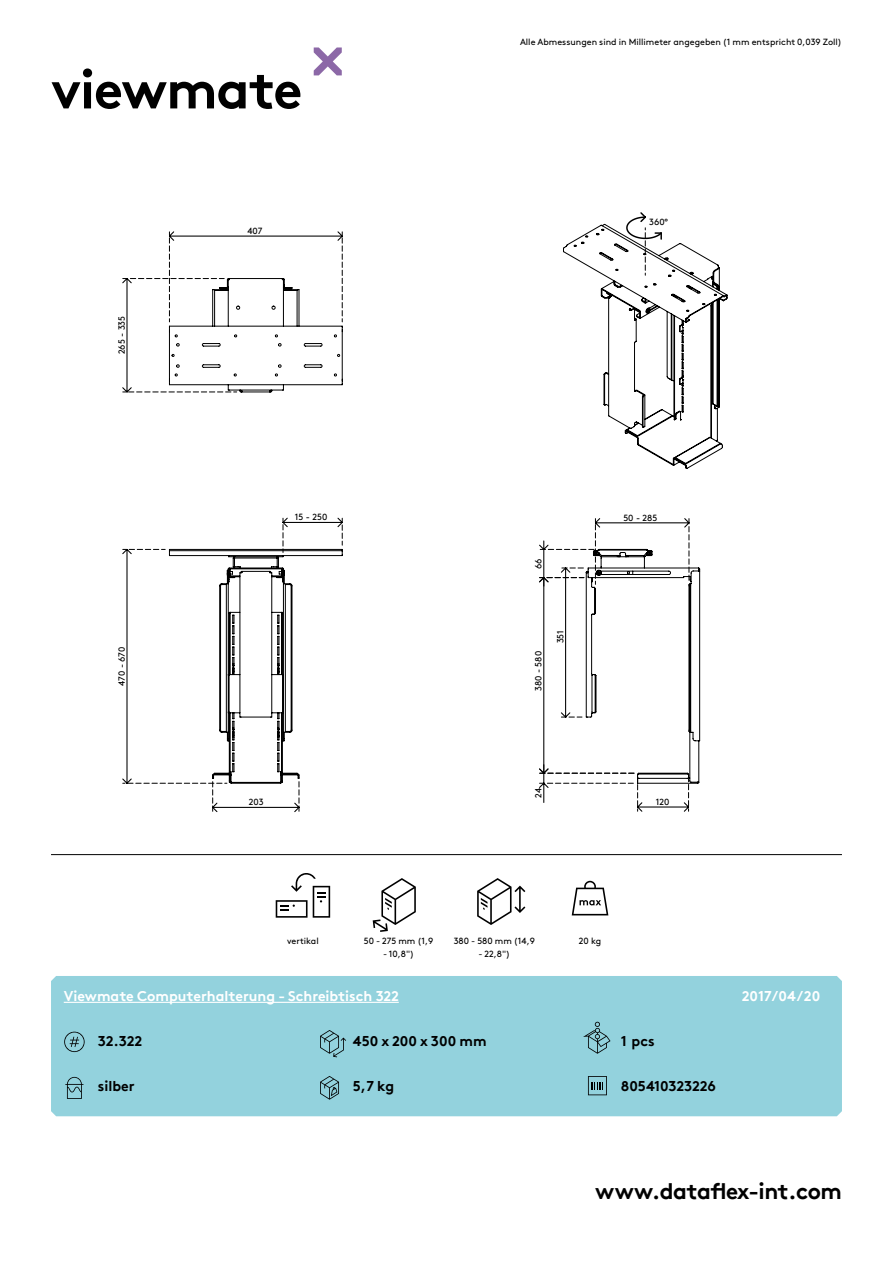
<style>
.page{position:relative;width:893px;height:1263px;background:#fff}
.page>*{position:absolute;margin:0;border:0;box-sizing:border-box;transform-origin:0 0}
.hoofdstuk{font:700 54px "Brown Pro TT";letter-spacing:-.02em;color:#000}
.t1{font:700 22.5px "Brown Pro TT";letter-spacing:-.02em;color:#000}
.t2{font:700 14.25px "Brown Pro TT";color:#fff}
.specificaties{font:700 14.25px "Brown Pro TT";color:#000}
.t3{font:9px "Brown";color:#000}
.t4{font:9px "Brown Pro TT Regular Alt";color:#000}
</style>
<div class="page">
<svg style="left:314px;top:47px;width:28px;height:28px"></svg>
<hr style="left:51px;top:854px;width:791px;height:1px;background:#000">
<svg style="left:276px;top:873px;width:54px;height:45px"></svg>
<svg style="left:373px;top:878px;width:43px;height:54px"></svg>
<svg style="left:477px;top:878px;width:48px;height:47px"></svg>
<svg style="left:572px;top:881px;width:36px;height:34px"></svg>
<div style="left:51px;top:976px;width:791px;height:140px;background:#93d2dd"></div>
<svg style="left:123px;top:231px;width:220px;height:162px"></svg>
<svg style="left:563px;top:212px;width:165px;height:257px"></svg>
<svg style="left:123px;top:517px;width:577px;height:296px"></svg>
<svg style="left:64px;top:1032px;width:21px;height:20px"></svg>
<svg style="left:65px;top:1077px;width:18px;height:22px"></svg>
<svg style="left:320px;top:1030px;width:26px;height:27px"></svg>
<svg style="left:583px;top:1022px;width:27px;height:32px"></svg>
<svg style="left:320px;top:1076px;width:19px;height:24px"></svg>
<svg style="left:588px;top:1076px;width:19px;height:19px"></svg>
<hr style="left:64px;top:1002px;width:335px;height:1px;background:#fff">
<p class="hoofdstuk" style="left:51px;top:46px;width:253px">viewmate</p>
<p class="t4" style="left:115px;top:354px;width:40px;rotate:-90deg">265 - 335</p>
<p class="t4" style="left:247px;top:224px;width:17px">407</p>
<p class="t3" style="left:520px;top:35px;width:323px">Alle Abmessungen sind in Millimeter angegeben (1 mm entspricht 0,039 Zoll)</p>
<p class="t4" style="left:649px;top:215px;width:21px">360°</p>
<p class="t4" style="left:115px;top:686px;width:41px;rotate:-90deg">470 - 670</p>
<p class="t4" style="left:295px;top:510px;width:34px">15 - 250</p>
<p class="t4" style="left:249px;top:795px;width:16px">203</p>
<p class="t4" style="left:532px;top:569px;width:12px;rotate:-90deg">66</p>
<p class="t4" style="left:532px;top:691px;width:41px;rotate:-90deg">380 - 580</p>
<p class="t4" style="left:553px;top:643px;width:15px;rotate:-90deg">351</p>
<p class="t4" style="left:532px;top:798px;width:11px;rotate:-90deg">24</p>
<p class="t4" style="left:623px;top:511px;width:36px">50 - 285</p>
<p class="t4" style="left:656px;top:795px;width:15px">120</p>
<p class="t3" style="left:287px;top:934px;width:33px">vertikal</p>
<p class="t3" style="left:364px;top:934px;width:71px">50 - 275 mm (1,9</p>
<p class="t3" style="left:383px;top:947px;width:33px">- 10,8")</p>
<p class="t3" style="left:454px;top:934px;width:83px">380 - 580 mm (14,9</p>
<p class="t3" style="left:478px;top:947px;width:33px">- 22,8")</p>
<p class="t3" style="left:579px;top:934px;width:24px">20 kg</p>
<h3 class="t2" style="left:64px;top:985px;width:337px">Viewmate Computerhalterung - Schreibtisch 322</h3>
<h3 class="t2" style="left:742px;top:985px;width:80px">2017/04/20</h3>
<h3 class="specificaties" style="left:98px;top:1029px;width:46px">32.322</h3>
<p class="specificaties" style="left:98px;top:1074px;width:38px">silber</p>
<p class="specificaties" style="left:353px;top:1029px;width:135px">450 x 200 x 300 mm</p>
<p class="specificaties" style="left:621px;top:1029px;width:35px">1 pcs</p>
<p class="specificaties" style="left:353px;top:1074px;width:43px">5,7 kg</p>
<h3 class="specificaties" style="left:621px;top:1074px;width:96px">805410323226</h3>
<h2 class="t1" style="left:595px;top:1173px;width:248px">www.dataflex-int.com</h2>
</div>
